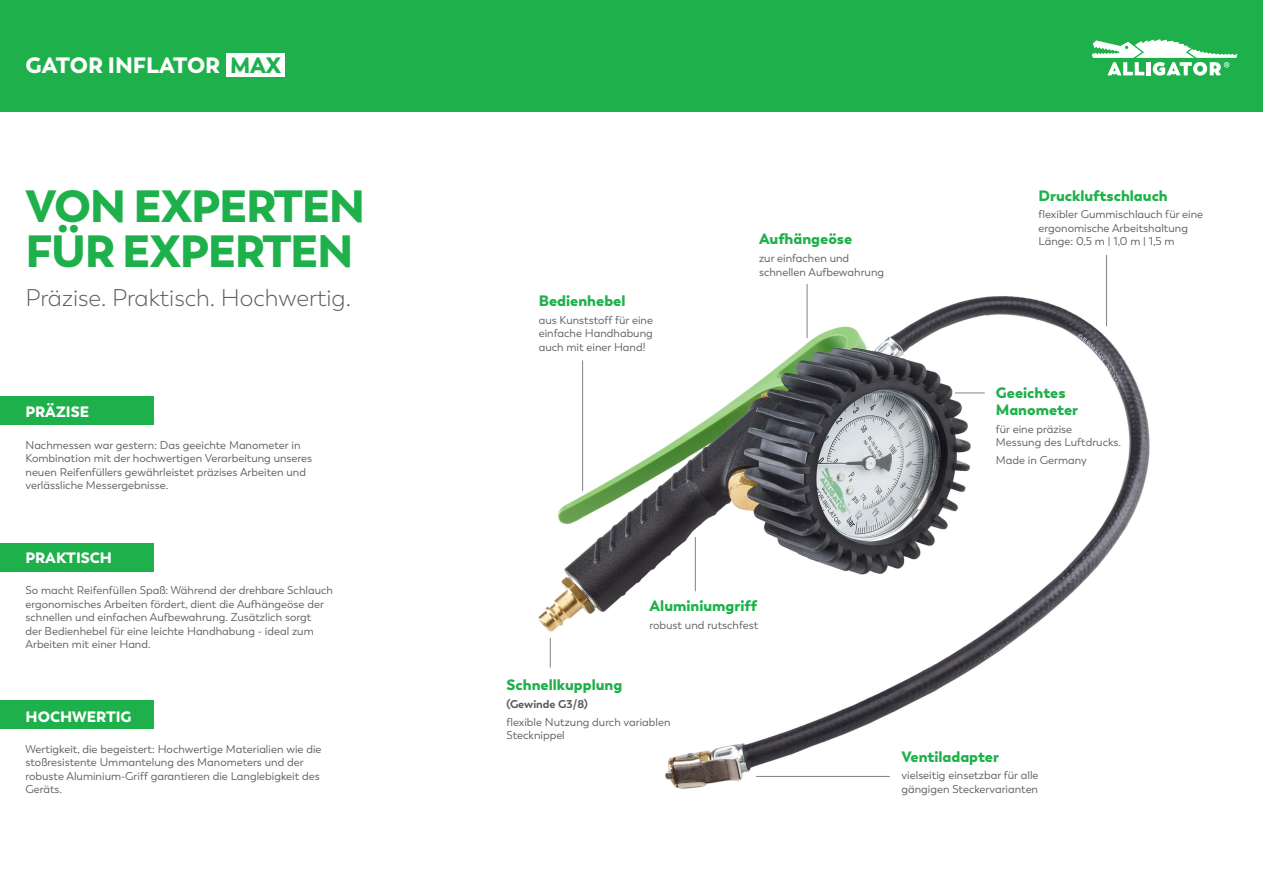
<style>
.page{position:relative;width:1263px;height:893px;background:#fff}
.page>*{position:absolute;margin:0;border:0;box-sizing:border-box;transform-origin:0 0}
.t1{font:900 45px "Trenda";letter-spacing:-.03em;color:#1eb14b}
.t2{font:300 24px "Trenda";color:#57585a}
.Titel{font:900 22.2px "Trenda";letter-spacing:-.005em;color:#fff}
.t3{font:900 15px/16.5px "Trenda";color:#1eb14b}
.t4{font:900 15px "Trenda";color:#fff}
.Copy{font:11.25px/13.5px "Trenda";color:#57585a}
.t5{font:700 11.25px "Trenda";color:#57585a}
.s1{color:#1eb14b}
</style>
<div class="page">
<div style="left:0;top:0;width:1263px;height:111px;background:#1eb14b"></div>
<img style="left:538px;top:283px;width:612px;height:506px">
<hr style="left:550px;top:638px;width:1px;height:30px;background:#808285">
<hr style="left:807px;top:284px;width:1px;height:54px;background:#808285">
<hr style="left:1106px;top:255px;width:1px;height:71px;background:#808285">
<hr style="left:695px;top:537px;width:1px;height:54px;background:#808285">
<hr style="left:756px;top:776px;width:134px;height:1px;background:#808285">
<hr style="left:955px;top:393px;width:30px;height:1px;background:#808285">
<hr style="left:582px;top:360px;width:1px;height:131px;background:#808285">
<svg style="left:1092px;top:39px;width:145px;height:37px"></svg>
<div style="left:226px;top:53px;width:59px;height:24px;background:#fff"></div>
<div style="left:0;top:396px;width:153px;height:29px;background:#1eb14b"></div>
<div style="left:0;top:543px;width:153px;height:28px;background:#1eb14b"></div>
<div style="left:0;top:701px;width:153px;height:28px;background:#1eb14b"></div>
<p class="Titel" style="left:26px;top:51px;width:257px">GATOR INFLATOR <span class="s1">MAX</span></p>
<h2 class="t1" style="left:26px;top:178px;width:341px">VON EXPERTEN</h2>
<h2 class="t1" style="left:26px;top:223px;width:330px">FÜR EXPERTEN</h2>
<h2 class="t2" style="left:26px;top:284px;width:327px">Präzise. Praktisch. Hochwertig.</h2>
<h3 class="t4" style="left:26px;top:403px;width:65px">PRÄZISE</h3>
<p class="Copy" style="left:26px;top:438px;width:276px">Nachmessen war gestern: Das geeichte Manometer in</p>
<p class="Copy" style="left:26px;top:452px;width:288px">Kombination mit der hochwertigen Verarbeitung unseres</p>
<p class="Copy" style="left:26px;top:465px;width:282px">neuen Reifenfüllers gewährleistet präzises Arbeiten und</p>
<p class="Copy" style="left:26px;top:479px;width:144px">verlässliche Messergebnisse.</p>
<h3 class="t4" style="left:26px;top:548px;width:88px">PRAKTISCH</h3>
<p class="Copy" style="left:26px;top:583px;width:309px">So macht Reifenfüllen Spaß: Während der drehbare Schlauch</p>
<p class="Copy" style="left:26px;top:597px;width:300px">ergonomisches Arbeiten fördert, dient die Aufhängeöse der</p>
<p class="Copy" style="left:26px;top:610px;width:287px">schnellen und einfachen Aufbewahrung. Zusätzlich sorgt</p>
<p class="Copy" style="left:26px;top:624px;width:290px">der Bedienhebel für eine leichte Handhabung - ideal zum</p>
<p class="Copy" style="left:26px;top:637px;width:127px">Arbeiten mit einer Hand.</p>
<h3 class="t4" style="left:26px;top:707px;width:108px">HOCHWERTIG</h3>
<p class="Copy" style="left:26px;top:742px;width:298px">Wertigkeit, die begeistert: Hochwertige Materialien wie die</p>
<p class="Copy" style="left:26px;top:756px;width:280px">stoßresistente Ummantelung des Manometers und der</p>
<p class="Copy" style="left:26px;top:769px;width:296px">robuste Aluminium-Griff garantieren die Langlebigkeit des</p>
<p class="Copy" style="left:26px;top:783px;width:38px">Geräts.</p>
<h3 class="t3" style="left:539px;top:293px;width:88px">Bedienhebel</h3>
<p class="Copy" style="left:539px;top:313px;width:116px">aus Kunststoff für eine</p>
<p class="Copy" style="left:539px;top:327px;width:116px">einfache Handhabung auch mit einer Hand!</p>
<h3 class="t3" style="left:759px;top:231px;width:95px">Aufhängeöse</h3>
<p class="Copy" style="left:759px;top:252px;width:92px">zur einfachen und</p>
<p class="Copy" style="left:759px;top:265px;width:127px">schnellen Aufbewahrung</p>
<h3 class="t3" style="left:1038px;top:187px;width:131px">Druckluftschlauch</h3>
<p class="Copy" style="left:1038px;top:208px;width:166px">flexibler Gummischlauch für eine ergonomische Arbeitshaltung</p>
<p class="Copy" style="left:1038px;top:235px;width:138px">Länge: 0,5 m | 1,0 m | 1,5 m</p>
<h3 class="t3" style="left:996px;top:385px;width:84px">Geeichtes<br>Manometer</h3>
<p class="Copy" style="left:996px;top:422px;width:78px">für eine präzise</p>
<p class="Copy" style="left:996px;top:436px;width:127px">Messung des Luftdrucks.</p>
<p class="Copy" style="left:996px;top:453px;width:92px">Made in Germany</p>
<h3 class="t3" style="left:649px;top:598px;width:109px">Aluminiumgriff</h3>
<p class="Copy" style="left:649px;top:618px;width:110px">robust und rutschfest</p>
<h3 class="t3" style="left:506px;top:677px;width:117px">Schnellkupplung</h3>
<h4 class="t5" style="left:506px;top:697px;width:83px">(Gewinde G3/8)</h4>
<p class="Copy" style="left:506px;top:715px;width:166px">flexible Nutzung durch variablen<br>Stecknippel</p>
<h3 class="t3" style="left:901px;top:748px;width:99px">Ventiladapter</h3>
<p class="Copy" style="left:901px;top:769px;width:139px">vielseitig einsetzbar für alle gängigen Steckervarianten</p>
</div>
